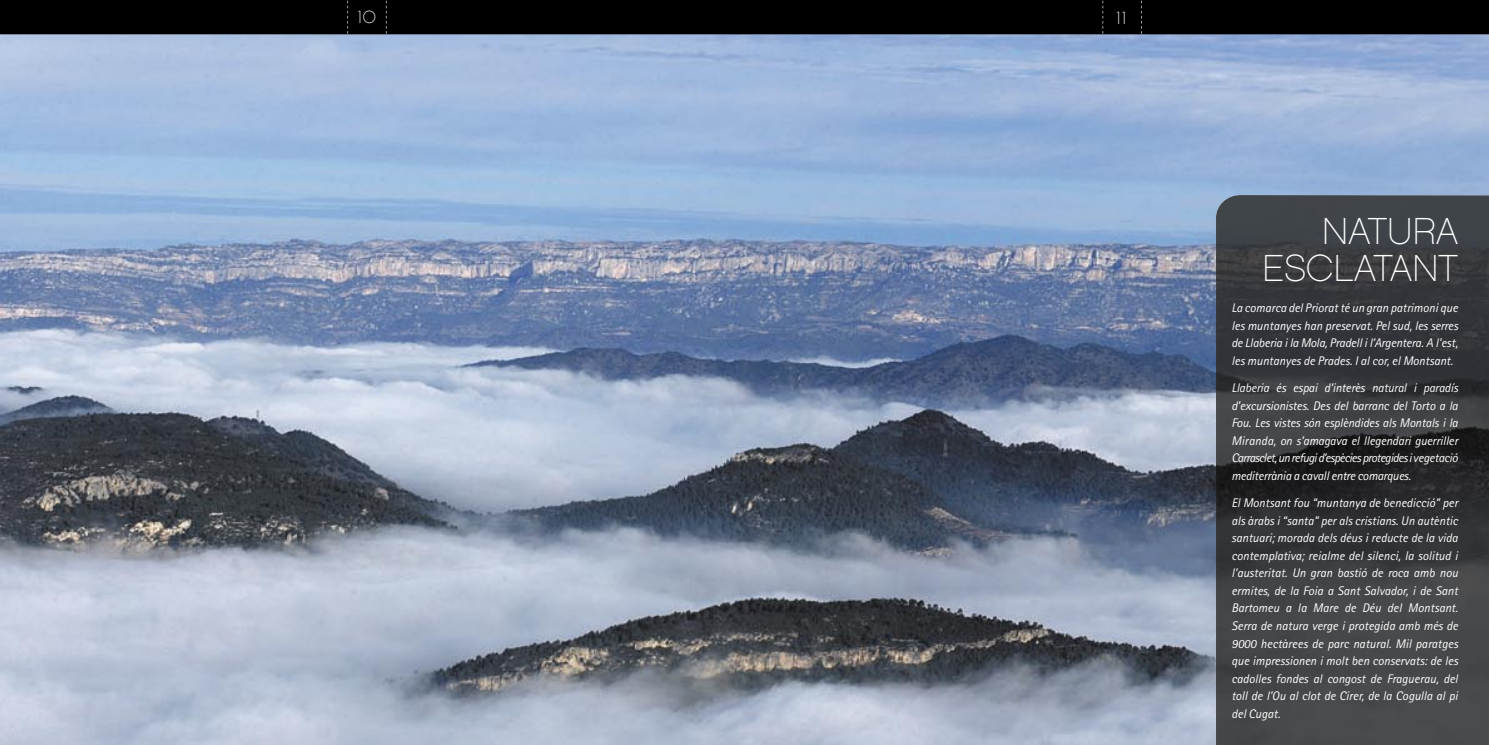
<style>
.page{position:relative;width:1489px;height:745px;background:#fff}
.page>*{position:absolute;margin:0;border:0;box-sizing:border-box;transform-origin:0 0}
.t1{font:37.5px/37.5px "Chalet Paris Nineteen Sixty";color:#fff;text-align:right}
.t2{font:17.5px "Chalet Paris Nineteen Seventy";color:#fff}
.t3{font:italic 12.5px/17.5px "Rotis Sans Serif";color:#fff;text-align:justify}
</style>
<div class="page">
<div style="left:0;top:0;width:744px;height:35px;background:#000"></div>
<svg style="left:347px;top:0;width:40px;height:34px"></svg>
<div style="left:744px;top:0;width:744px;height:35px;background:#000"></div>
<svg style="left:1102px;top:0;width:2px;height:34px"></svg>
<img style="left:0;top:34px;width:1488px;height:710px">
<img style="left:1215px;top:195px;width:273px;height:549px">
<h2 class="t2" style="left:358px;top:7px;width:20px">10</h2>
<h2 class="t2" style="left:1116px;top:8px;width:12px">11</h2>
<h1 class="t1" style="left:1261px;top:212px;width:197px">NATURA<br>ESCLATANT</h1>
<p class="t3" style="left:1231px;top:299px;width:228px">La comarca del Priorat té un gran patrimoni que les muntanyes han preservat. Pel sud, les serres de Llaberia i la Mola, Pradell i l’Argentera. A l’est, les muntanyes de Prades. I al cor, el Montsant.</p>
<p class="t3" style="left:1231px;top:379px;width:228px">Llaberia és espai d’interès natural i paradís d’excursionistes. Des del barranc del Torto a la Fou. Les vistes són esplèndides als Montals i la Miranda, on s’amagava el llegendari guerriller Carrasclet, un refugi d’espècies protegides i vegetació mediterrània a cavall entre comarques.</p>
<p class="t3" style="left:1231px;top:494px;width:228px">El Montsant fou “muntanya de benedicció” per als àrabs i “santa” per als cristians. Un autèntic santuari; morada dels déus i reducte de la vida contemplativa; reialme del silenci, la solitud i l’austeritat. Un gran bastió de roca amb nou ermites, de la Foia a Sant Salvador, i de Sant Bartomeu a la Mare de Déu del Montsant.<br>Serra de natura verge i protegida amb més de 9000 hectàrees de parc natural. Mil paratges que impressionen i molt ben conservats: de les cadolles fondes al congost de Fraguerau, del toll de l’Ou al clot de Cirer, de la Cogulla al pi del Cugat.</p>
</div>
